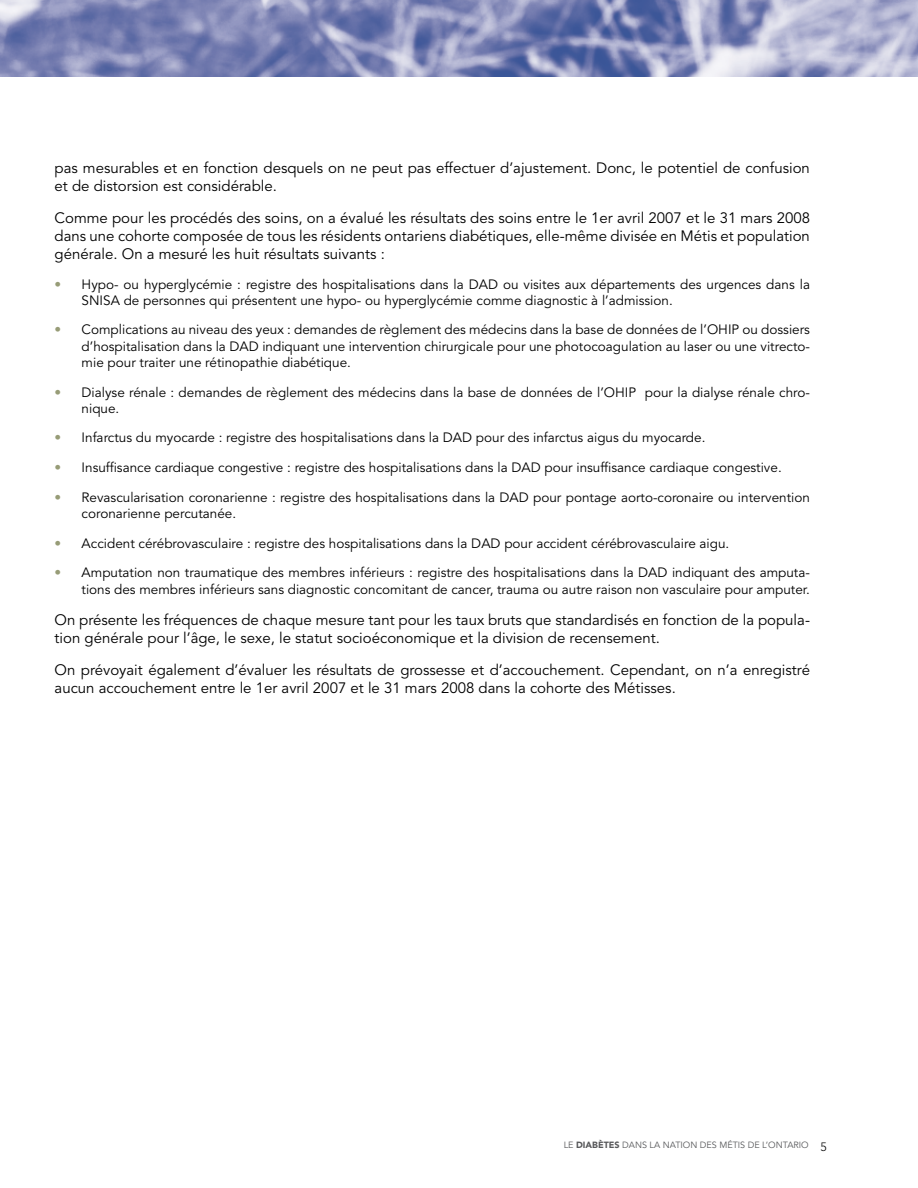
<style>
.page{position:relative;width:918px;height:1188px;background:#fff}
.page>*{position:absolute;margin:0;border:0;box-sizing:border-box;transform-origin:0 0}
.t1{font:15px/18px "Avenir LT Std";color:#000}
.t2{font:13.5px/16.2px "Avenir LT Std";color:#000}
.t3{font:9px "Avenir LT Std";color:#58595b}
.s1{font-weight:800;color:#979c77}
.s2{font-weight:900}
.s3{font-weight:300;font-size:12px;color:#000}
</style>
<div class="page">
<img style="left:0;top:0;width:918px;height:77px">
<p class="t1" style="left:55px;top:160px;width:757px">pas mesurables et en fonction desquels on ne peut pas effectuer d’ajustement. Donc, le potentiel de confusion et de distorsion est considérable.</p>
<p class="t1" style="left:55px;top:209px;width:757px;text-align:justify">Comme pour les procédés des soins, on a évalué les résultats des soins entre le 1er avril 2007 et le 31 mars 2008 dans une cohorte composée de tous les résidents ontariens diabétiques, elle-même divisée en Métis et population générale. On a mesuré les huit résultats suivants :</p>
<p class="t2" style="left:82px;top:276px;width:730px;text-indent:-27px"><span class="s1">•</span> Hypo- ou hyperglycémie : registre des hospitalisations dans la DAD ou visites aux départements des urgences dans la<br>SNISA de personnes qui présentent une hypo- ou hyperglycémie comme diagnostic à l’admission.</p>
<p class="t2" style="left:82px;top:322px;width:730px;text-align:justify;text-indent:-27px"><span class="s1">•</span> Complications au niveau des yeux : demandes de règlement des médecins dans la base de données de l’OHIP ou dossiers d’hospitalisation dans la DAD indiquant une intervention chirurgicale pour une photocoagulation au laser ou une vitrecto&shy;mie pour traiter une rétinopathie diabétique.</p>
<p class="t2" style="left:82px;top:384px;width:730px;text-indent:-27px"><span class="s1">•</span> Dialyse rénale : demandes de règlement des médecins dans la base de données de l’OHIP pour la dialyse rénale chro&shy;nique.</p>
<p class="t2" style="left:55px;top:430px;width:652px"><span class="s1">•</span> Infarctus du myocarde : registre des hospitalisations dans la DAD pour des infarctus aigus du myocarde.</p>
<p class="t2" style="left:55px;top:460px;width:729px"><span class="s1">•</span> Insuffisance cardiaque congestive : registre des hospitalisations dans la DAD pour insuffisance cardiaque congestive.</p>
<p class="t2" style="left:82px;top:489px;width:730px;text-indent:-27px"><span class="s1">•</span> Revascularisation coronarienne : registre des hospitalisations dans la DAD pour pontage aorto-coronaire ou intervention coronarienne percutanée.</p>
<p class="t2" style="left:55px;top:535px;width:676px"><span class="s1">•</span> Accident cérébrovasculaire : registre des hospitalisations dans la DAD pour accident cérébrovasculaire aigu.</p>
<p class="t2" style="left:55px;top:565px;width:757px;text-align:right"><span class="s1">•</span> Amputation non traumatique des membres inférieurs : registre des hospitalisations dans la DAD indiquant des amputa&shy;tions des membres inférieurs sans diagnostic concomitant de cancer, trauma ou autre raison non vasculaire pour amputer.</p>
<p class="t1" style="left:55px;top:611px;width:757px">On présente les fréquences de chaque mesure tant pour les taux bruts que standardisés en fonction de la popula&shy;tion générale pour l’âge, le sexe, le statut socioéconomique et la division de recensement.</p>
<p class="t1" style="left:55px;top:661px;width:757px">On prévoyait également d’évaluer les résultats de grossesse et d’accouchement. Cependant, on n’a enregistré aucun accouchement entre le 1er avril 2007 et le 31 mars 2008 dans la cohorte des Métisses.</p>
<p class="t3" style="left:564px;top:1140px;width:264px">LE <span class="s2">DIABÈTES</span> DANS LA NATION DES MÉTIS DE L’ONTARIO <span class="s3">5</span></p>
</div>
